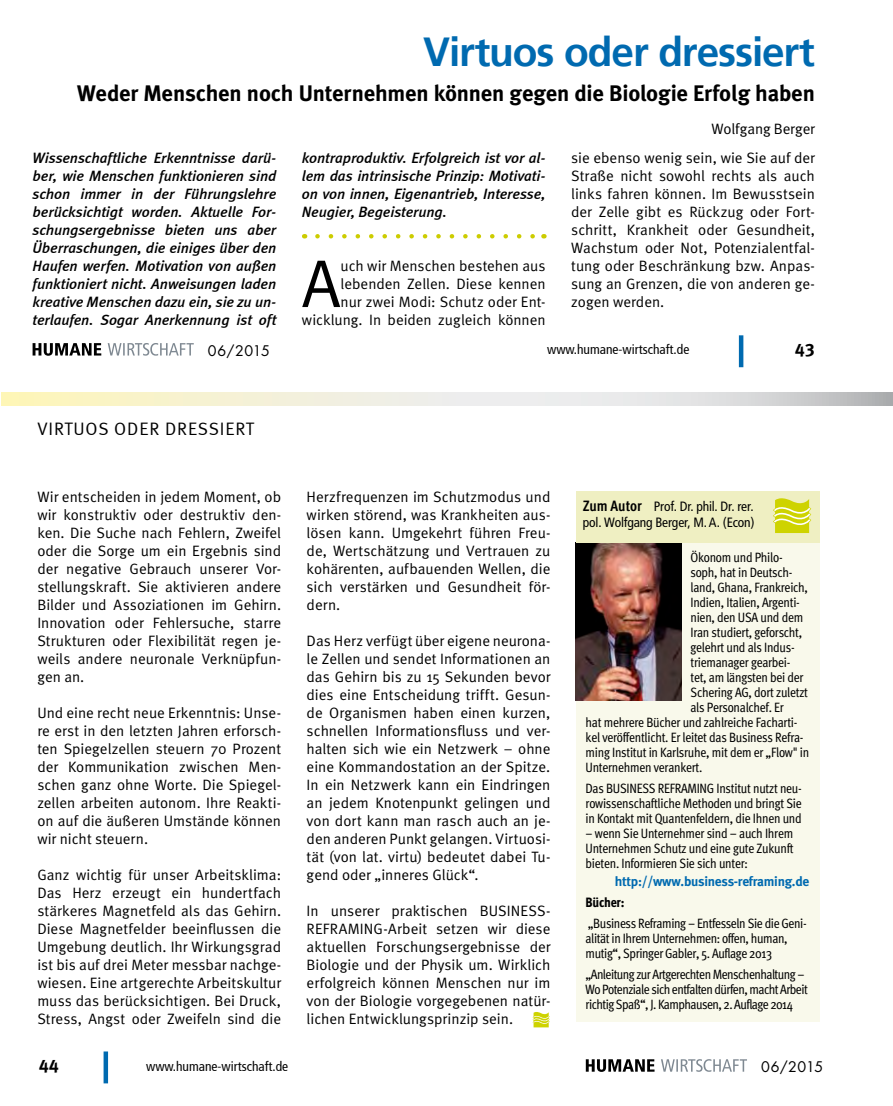
<style>
.page{position:relative;width:893px;height:1106px;background:#fff}
.page>*{position:absolute;margin:0;border:0;box-sizing:border-box;transform-origin:0 0}
.Fließtext_Meta_Norma{font:67.5px "Meta Normal";color:#000}
.Headline_1{font:700 40.5px "Frutiger 65";letter-spacing:-.025em;color:#006ab0}
.Headline_2{font:700 22.5px "Meta";letter-spacing:-.005em;color:#000}
.t1{font:18px "Meta Normal LF";letter-spacing:.05em;color:#000}
.t2{font:18px "Meta Bold LF";color:#000}
.Fließtext_Meta_Norma-2{font:15px/18px "Meta Normal";color:#000;text-align:justify}
.Einleitungstext{font:italic 500 15px/18px "Meta";letter-spacing:-.005em;color:#000;text-align:justify}
.Autor{font:15px "Meta Normal";letter-spacing:-.005em;color:#000}
.t3{font:14.25px "Futura";letter-spacing:.01em;color:#000}
.t4{font:13.5px/15px "Meta Cond";letter-spacing:-.02em;color:#000;text-align:justify}
.t5{font:13.5px/15px "Meta Cond";letter-spacing:-.04em;color:#000}
.t6{font:condensed 13.5px/16.2px "Frutiger";letter-spacing:-.01em;color:#000}
.t7{font:condensed 13.5px "Frutiger 57";color:#000}
.t8{font:700 13.5px "Meta";letter-spacing:-.02em;color:#006ab0}
.t9{font:800 13.5px "Meta Cond";letter-spacing:-.02em;color:#000}
.s1{font-family:"Meta Cond";font-weight:700;font-stretch:normal;font-size:15px}
</style>
<div class="page">
<svg style="left:1px;top:393px;width:892px;height:12px;background:#e8e7d8"></svg>
<hr style="left:739px;top:335px;width:4px;height:32px;background:#006ab0">
<svg style="left:33px;top:343px;width:68px;height:13px"></svg>
<svg style="left:108px;top:343px;width:86px;height:13px"></svg>
<svg style="left:317px;top:234px;width:218px;height:4px"></svg>
<hr style="left:104px;top:1051px;width:4px;height:32px;background:#006ab0">
<svg style="left:586px;top:1059px;width:68px;height:12px"></svg>
<svg style="left:661px;top:1059px;width:86px;height:12px"></svg>
<div style="left:576px;top:528px;width:244px;height:493px;background:#f9f9eb"></div>
<img style="left:576px;top:543px;width:106px;height:158px">
<div style="left:576px;top:491px;width:244px;height:52px;background:#efefc2"></div>
<svg style="left:773px;top:498px;width:38px;height:35px"></svg>
<svg style="left:533px;top:1012px;width:17px;height:15px"></svg>
<p class="Headline_1" style="left:423px;top:28px;width:393px">Virtuos oder dressiert</p>
<p class="Headline_2" style="left:77px;top:79px;width:739px">Weder Menschen noch Unternehmen können gegen die Biologie Erfolg haben</p>
<p class="Autor" style="left:711px;top:120px;width:105px">Wolfgang Berger</p>
<p class="Einleitungstext" style="left:33px;top:148px;width:245px">Wissenschaftliche Erkenntnisse darü&shy;ber, wie Menschen funktionieren sind schon immer in der Führungslehre berücksichtigt worden. Aktuelle For&shy;schungsergebnisse bieten uns aber Überraschungen, die einiges über den Haufen werfen. Motivation von außen funktioniert nicht. Anweisungen laden kreative Menschen dazu ein, sie zu un&shy;terlaufen. Sogar Anerkennung ist oft</p>
<p class="Einleitungstext" style="left:302px;top:148px;width:245px">kontraproduktiv. Erfolgreich ist vor al&shy;lem das intrinsische Prinzip: Motivati&shy;on von innen, Eigenantrieb, Interesse, Neugier, Begeisterung.</p>
<p class="Fließtext_Meta_Norma-2" style="left:571px;top:149px;width:245px">sie ebenso wenig sein, wie Sie auf der Straße nicht sowohl rechts als auch links fahren können. Im Bewusstsein der Zelle gibt es Rückzug oder Fort&shy;schritt, Krankheit oder Gesundheit, Wachstum oder Not, Potenzialentfal&shy;tung oder Beschränkung bzw. Anpas&shy;sung an Grenzen, die von anderen ge&shy;zogen werden.</p>
<p class="Fließtext_Meta_Norma-2" style="left:302px;top:257px;width:245px;text-align:right">uch wir Menschen bestehen aus lebenden Zellen. Diese kennen<br>nur zwei Modi: Schutz oder Ent&shy;wicklung. In beiden zugleich können</p>
<p class="Fließtext_Meta_Norma" style="left:302px;top:244px;width:40px">A</p>
<p class="t3" style="left:208px;top:341px;width:64px">06/2015</p>
<p class="t7" style="left:547px;top:342px;width:144px">www.humane-wirtschaft.de</p>
<p class="t2" style="left:795px;top:338px;width:22px">43</p>
<p class="t1" style="left:37px;top:418px;width:218px">VIRTUOS ODER DRESSIERT</p>
<p class="Fließtext_Meta_Norma-2" style="left:37px;top:487px;width:245px">Wir entscheiden in jedem Moment, ob wir konstruktiv oder destruktiv den&shy;ken. Die Suche nach Fehlern, Zweifel oder die Sorge um ein Ergebnis sind der negative Gebrauch unserer Vor&shy;stellungskraft. Sie aktivieren andere Bilder und Assoziationen im Gehirn.<br>Innovation oder Fehlersuche, starre Strukturen oder Flexibilität regen je&shy;weils andere neuronale Verknüpfun&shy;gen an.</p>
<p class="Fließtext_Meta_Norma-2" style="left:37px;top:703px;width:245px">Und eine recht neue Erkenntnis: Unse&shy;re erst in den letzten Jahren erforsch&shy;ten Spiegelzellen steuern 70 Prozent der Kommunikation zwischen Men&shy;schen ganz ohne Worte. Die Spiegel&shy;zellen arbeiten autonom. Ihre Reakti&shy;on auf die äußeren Umstände können wir nicht steuern.</p>
<p class="Fließtext_Meta_Norma-2" style="left:37px;top:865px;width:245px">Ganz wichtig für unser Arbeitsklima:<br>Das Herz erzeugt ein hundertfach stärkeres Magnetfeld als das Gehirn.<br>Diese Magnetfelder beeinflussen die Umgebung deutlich. Ihr Wirkungsgrad ist bis auf drei Meter messbar nachge&shy;wiesen. Eine artgerechte Arbeitskultur muss das berücksichtigen. Bei Druck, Stress, Angst oder Zweifeln sind die</p>
<p class="Fließtext_Meta_Norma-2" style="left:307px;top:487px;width:245px">Herzfrequenzen im Schutzmodus und wirken störend, was Krankheiten aus&shy;lösen kann. Umgekehrt führen Freu&shy;de, Wertschätzung und Vertrauen zu kohärenten, aufbauenden Wellen, die sich verstärken und Gesundheit för&shy;dern.</p>
<p class="Fließtext_Meta_Norma-2" style="left:307px;top:631px;width:245px">Das Herz verfügt über eigene neurona&shy;le Zellen und sendet Informationen an das Gehirn bis zu 15 Sekunden bevor dies eine Entscheidung trifft. Gesun&shy;de Organismen haben einen kurzen, schnellen Informationsfluss und ver&shy;halten sich wie ein Netzwerk – ohne eine Kommandostation an der Spitze.<br>In ein Netzwerk kann ein Eindringen an jedem Knotenpunkt gelingen und von dort kann man rasch auch an je&shy;den anderen Punkt gelangen. Virtuosi&shy;tät (von lat. virtu) bedeutet dabei Tu&shy;gend oder „inneres Glück“.</p>
<p class="Fließtext_Meta_Norma-2" style="left:307px;top:901px;width:245px">In unserer praktischen BUSINESS-REFRAMING-Arbeit setzen wir diese aktuellen Forschungsergebnisse der Biologie und der Physik um. Wirklich erfolgreich können Menschen nur im von der Biologie vorgegebenen natür&shy;lichen Entwicklungsprinzip sein.</p>
<p class="t6" style="left:583px;top:498px;width:173px"><span class="s1">Zum Autor</span> Prof. Dr. phil. Dr. rer. pol. Wolfgang Berger, M. A. (Econ)</p>
<p class="t4" style="left:690px;top:550px;width:94px">Ökonom und Philo-</p>
<p class="t4" style="left:690px;top:565px;width:104px">soph, hat in Deutsch-</p>
<p class="t4" style="left:690px;top:580px;width:119px">land, Ghana, Frankreich,</p>
<p class="t4" style="left:690px;top:595px;width:111px">Indien, Italien, Argenti-</p>
<p class="t4" style="left:690px;top:610px;width:114px">nien, den USA und dem</p>
<p class="t4" style="left:690px;top:625px;width:113px">Iran studiert, geforscht,</p>
<p class="t4" style="left:690px;top:640px;width:106px">gelehrt und als Indus-</p>
<p class="t4" style="left:690px;top:655px;width:102px">triemanager gearbei-</p>
<p class="t4" style="left:690px;top:670px;width:115px">tet, am längsten bei der</p>
<p class="t4" style="left:690px;top:685px;width:119px">Schering AG, dort zuletzt</p>
<p class="t4" style="left:690px;top:700px;width:95px">als Personalchef. Er</p>
<p class="t4" style="left:586px;top:715px;width:213px">hat mehrere Bücher und zahlreiche Facharti-</p>
<p class="t4" style="left:586px;top:730px;width:220px">kel veröffentlicht. Er leitet das Business Refra-</p>
<p class="t4" style="left:586px;top:745px;width:225px">ming Institut in Karlsruhe, mit dem er „Flow" in</p>
<p class="t4" style="left:586px;top:760px;width:118px">Unternehmen verankert.</p>
<p class="t4" style="left:586px;top:781px;width:218px">Das BUSINESS REFRAMING Institut nutzt neu&shy;rowissenschaftliche Methoden und bringt Sie in Kontakt mit Quantenfeldern, die Ihnen und</p>
<p class="t4" style="left:586px;top:826px;width:210px">– wenn Sie Unternehmer sind – auch Ihrem Unternehmen Schutz und eine gute Zukunft bieten. Informieren Sie sich unter:</p>
<p class="t8" style="left:615px;top:873px;width:196px">http://www.business-reframing.de</p>
<p class="t9" style="left:586px;top:894px;width:40px">Bücher:</p>
<p class="t4" style="left:586px;top:916px;width:223px;text-align:left">„Business Reframing – Entfesseln Sie die Geni&shy;alität in Ihrem Unternehmen: offen, human, mutig“, Springer Gabler, 5. Auflage 2013</p>
<p class="t5" style="left:586px;top:967px;width:224px">„Anleitung zur Artgerechten Menschenhaltung –<br>Wo Potenziale sich entfalten dürfen, macht Arbeit richtig Spaß“, J. Kamphausen, 2. Auflage 2014</p>
<p class="t2" style="left:39px;top:1054px;width:22px">44</p>
<p class="t7" style="left:146px;top:1058px;width:144px">www.humane-wirtschaft.de</p>
<p class="t3" style="left:761px;top:1057px;width:64px">06/2015</p>
</div>
